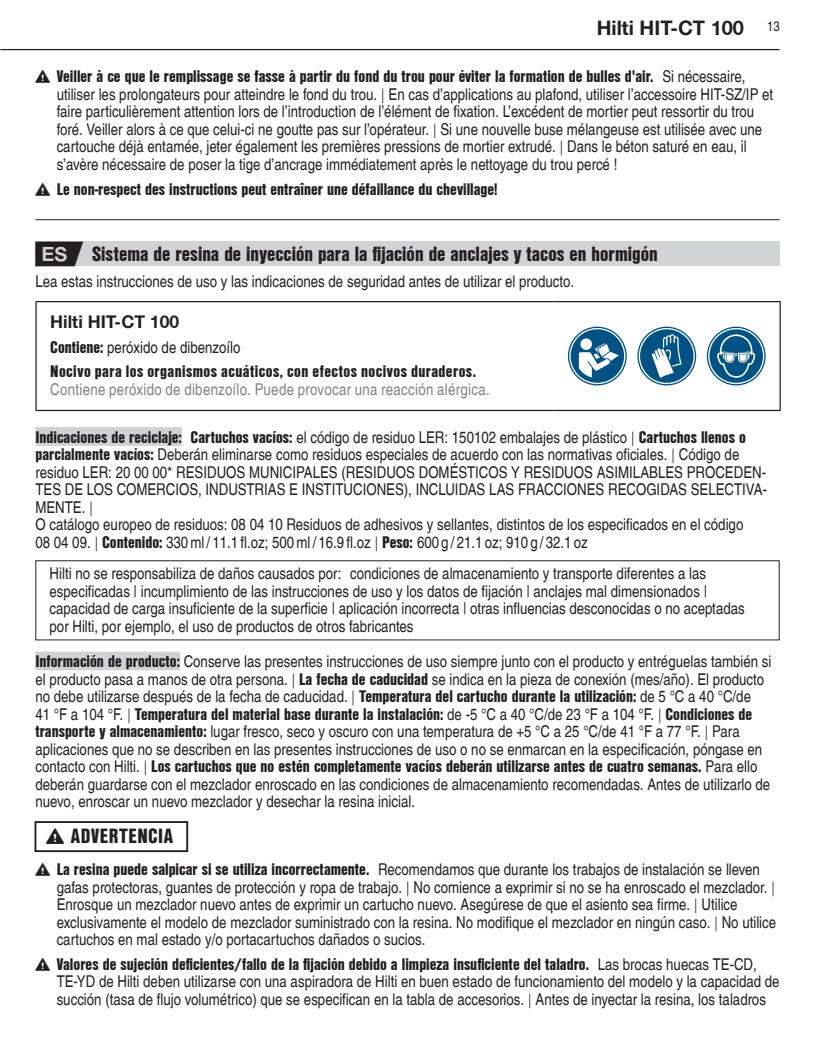
<style>
.page{position:relative;width:815px;height:1049px;background:#fff}
.page>*{position:absolute;margin:0;border:0;box-sizing:border-box;transform-origin:0 0}
.HIT-IFU-Sprache-Titel{font:700 condensed 20px "Hilti";color:#231f20}
.t1{font:700 20px "Hilti";color:#231f20}
.HIT-IFU-Sprache-Titel-2{font:700 condensed 20px "Hilti";letter-spacing:.025em;color:#231f20}
.HIT-IFU-Warn-Produkt{font:700 17.5px "Hilti";color:#231f20}
.HIT-IFU-Text-Infos{font:condensed 16.25px/17.5px "Hilti";color:#231f20}
.HIT-IFU-Text-Rahmen{font:condensed 16.25px/17.5px "Hilti";color:#231f20}
.HIT-IFU-Warn-Hinweise{font:condensed 16.25px/17.5px "Hilti";letter-spacing:.02em;color:#808285}
.HIT-IFU-Text{font:condensed 16.25px "Hilti";color:#231f20}
.t2{font:700 condensed 16.25px "Hilti";color:#231f20}
.HIT-IFU-Warn-Inhalte{font:condensed 16.25px "Hilti";color:#231f20}
.s1{font-weight:700}
.s2{font-weight:700;color:#231f20}
</style>
<div class="page">
<hr style="left:0;top:49px;width:780px;height:1px;background:#231f20">
<div style="left:35px;top:241px;width:745px;height:25px;background:#d1d2d4"></div>
<hr style="left:35px;top:219px;width:745px;height:1px;background:#231f20">
<div style="left:35px;top:427px;width:147px;height:19px;background:#d1d2d4"></div>
<div style="left:35px;top:651px;width:145px;height:19px;background:#d1d2d4"></div>
<div style="left:34px;top:821px;width:154px;height:31px;border:2px solid #231f20"></div>
<svg style="left:37px;top:302px;width:743px;height:108px"></svg>
<hr style="left:553px;top:410px;width:228px;height:1px;background:#231f20">
<hr style="left:35px;top:410px;width:518px;height:1px;background:#231f20">
<hr style="left:35px;top:301px;width:518px;height:1px;background:#231f20">
<hr style="left:35px;top:302px;width:2px;height:108px;background:#231f20">
<hr style="left:553px;top:301px;width:228px;height:1px;background:#231f20">
<hr style="left:780px;top:302px;width:1px;height:108px;background:#231f20">
<svg style="left:568px;top:327px;width:59px;height:58px"></svg>
<svg style="left:569px;top:328px;width:56px;height:56px"></svg>
<div style="left:571px;top:329px;width:53px;height:54px;background:#005285;border-radius:50%"></div>
<svg style="left:580px;top:338px;width:12px;height:12px"></svg>
<svg style="left:579px;top:343px;width:40px;height:34px"></svg>
<svg style="left:637px;top:327px;width:59px;height:58px"></svg>
<svg style="left:639px;top:328px;width:56px;height:56px"></svg>
<div style="left:640px;top:329px;width:54px;height:54px;background:#005285;border-radius:50%"></div>
<svg style="left:652px;top:334px;width:30px;height:44px"></svg>
<svg style="left:707px;top:327px;width:59px;height:58px"></svg>
<svg style="left:708px;top:328px;width:56px;height:56px"></svg>
<div style="left:709px;top:329px;width:54px;height:54px;background:#005285;border-radius:50%"></div>
<svg style="left:717px;top:334px;width:39px;height:44px"></svg>
<p class="t1" style="left:597px;top:17px;width:184px">Hilti HIT-CT 100 <sup>13</sup></p>
<p class="HIT-IFU-Text-Infos" style="left:57px;top:68px;width:718px;text-indent:-21px">▲ <span class="s1">Veiller à ce que le remplissage se fasse à partir du fond du trou pour éviter la formation de bulles d'air.</span> Si nécessaire, utiliser les prolongateurs pour atteindre le fond du trou. En cas d’applications au plafond, utiliser l’accessoire HIT-SZ/IP et faire particulièrement attention lors de l’introduction de l’élément de fixation. L’excédent de mortier peut ressortir du trou foré. Veiller alors à ce que celui-ci ne goutte pas sur l’opérateur. Si une nouvelle buse mélangeuse est utilisée avec une cartouche déjà entamée, jeter également les premières pressions de mortier extrudé. Dans le béton saturé en eau, il s’avère nécessaire de poser la tige d’ancrage immédiatement après le nettoyage du trou percé !</p>
<p class="t2" style="left:35px;top:179px;width:464px">▲ Le non-respect des instructions peut entraîner une défaillance du chevillage!</p>
<p class="HIT-IFU-Sprache-Titel" style="left:92px;top:242px;width:567px">Sistema de resina de inyección para la fijación de anclajes y tacos en hormigón</p>
<p class="HIT-IFU-Text" style="left:35px;top:272px;width:540px">Lea estas instrucciones de uso y las indicaciones de seguridad antes de utilizar el producto.</p>
<p class="HIT-IFU-Warn-Produkt" style="left:50px;top:312px;width:130px">Hilti HIT-CT 100</p>
<p class="HIT-IFU-Warn-Inhalte" style="left:50px;top:338px;width:192px"><span class="s1">Contiene:</span> peróxido de dibenzoílo</p>
<p class="HIT-IFU-Warn-Hinweise" style="left:50px;top:363px;width:441px"><span class="s2">Nocivo para los organismos acuáticos, con efectos nocivos duraderos.<br></span>Contiene peróxido de dibenzoílo. Puede provocar una reacción alérgica.</p>
<p class="HIT-IFU-Text-Infos" style="left:35px;top:428px;width:733px"><span class="s1">Indicaciones de reciclaje: Cartuchos vacíos:</span> el código de residuo LER: 150102 embalajes de plástico <span class="s1">Cartuchos llenos o parcialmente vacíos:</span> Deberán eliminarse como residuos especiales de acuerdo con las normativas oficiales. Código de residuo LER: 20 00 00* RESIDUOS MUNICIPALES (RESIDUOS DOMÉSTICOS Y RESIDUOS ASIMILABLES PROCEDEN-TES DE LOS COMERCIOS, INDUSTRIAS E INSTITUCIONES), INCLUIDAS LAS FRACCIONES RECOGIDAS SELECTIVA-MENTE.<br>O catálogo europeo de residuos: 08 04 10 Residuos de adhesivos y sellantes, distintos de los especificados en el código<br>08 04 09. <span class="s1">Contenido:</span> 330 ml / 11.1 fl.oz; 500 ml / 16.9 fl.oz <span class="s1">Peso:</span> 600 g / 21.1 oz; 910 g / 32.1 oz</p>
<p class="HIT-IFU-Text-Rahmen" style="left:50px;top:565px;width:697px">Hilti no se responsabiliza de daños causados por: condiciones de almacenamiento y transporte diferentes a las especificadas | incumplimiento de las instrucciones de uso y los datos de fijación | anclajes mal dimensionados | capacidad de carga insuficiente de la superficie | aplicación incorrecta | otras influencias desconocidas o no aceptadas por Hilti, por ejemplo, el uso de productos de otros fabricantes</p>
<p class="HIT-IFU-Text-Infos" style="left:35px;top:653px;width:738px"><span class="s1">Información de producto:</span> Conserve las presentes instrucciones de uso siempre junto con el producto y entréguelas también si el producto pasa a manos de otra persona. <span class="s1">La fecha de caducidad</span> se indica en la pieza de conexión (mes/año). El producto no debe utilizarse después de la fecha de caducidad. <span class="s1">Temperatura del cartucho durante la utilización:</span> de 5 °C a 40 °C/de<br>41 °F a 104 °F. <span class="s1">Temperatura del material base durante la instalación:</span> de -5 °C a 40 °C/de 23 °F a 104 °F. <span class="s1">Condiciones de transporte y almacenamiento:</span> lugar fresco, seco y oscuro con una temperatura de +5 °C a 25 °C/de 41 °F a 77 °F. Para aplicaciones que no se describen en las presentes instrucciones de uso o no se enmarcan en la especificación, póngase en contacto con Hilti. <span class="s1">Los cartuchos que no estén completamente vacíos deberán utilizarse antes de cuatro semanas.</span> Para ello deberán guardarse con el mezclador enroscado en las condiciones de almacenamiento recomendadas. Antes de utilizarlo de nuevo, enroscar un nuevo mezclador y desechar la resina inicial.</p>
<p class="HIT-IFU-Sprache-Titel-2" style="left:46px;top:825px;width:128px">▲ ADVERTENCIA</p>
<p class="HIT-IFU-Text-Infos" style="left:57px;top:861px;width:721px;text-indent:-21px">▲ <span class="s1">La resina puede salpicar si se utiliza incorrectamente.</span> Recomendamos que durante los trabajos de instalación se lleven gafas protectoras, guantes de protección y ropa de trabajo. No comience a exprimir si no se ha enroscado el mezclador.<br>Enrosque un mezclador nuevo antes de exprimir un cartucho nuevo. Asegúrese de que el asiento sea firme. Utilice exclusivamente el modelo de mezclador suministrado con la resina. No modifique el mezclador en ningún caso. No utilice cartuchos en mal estado y/o portacartuchos dañados o sucios.</p>
<p class="HIT-IFU-Text-Infos" style="left:57px;top:955px;width:724px;text-indent:-21px">▲ <span class="s1">Valores de sujeción deficientes/fallo de la fijación debido a limpieza insuficiente del taladro.</span> Las brocas huecas TE-CD,<br>TE-YD de Hilti deben utilizarse con una aspiradora de Hilti en buen estado de funcionamiento del modelo y la capacidad de succión (tasa de flujo volumétrico) que se especifican en la tabla de accesorios. Antes de inyectar la resina, los taladros</p>
</div>
